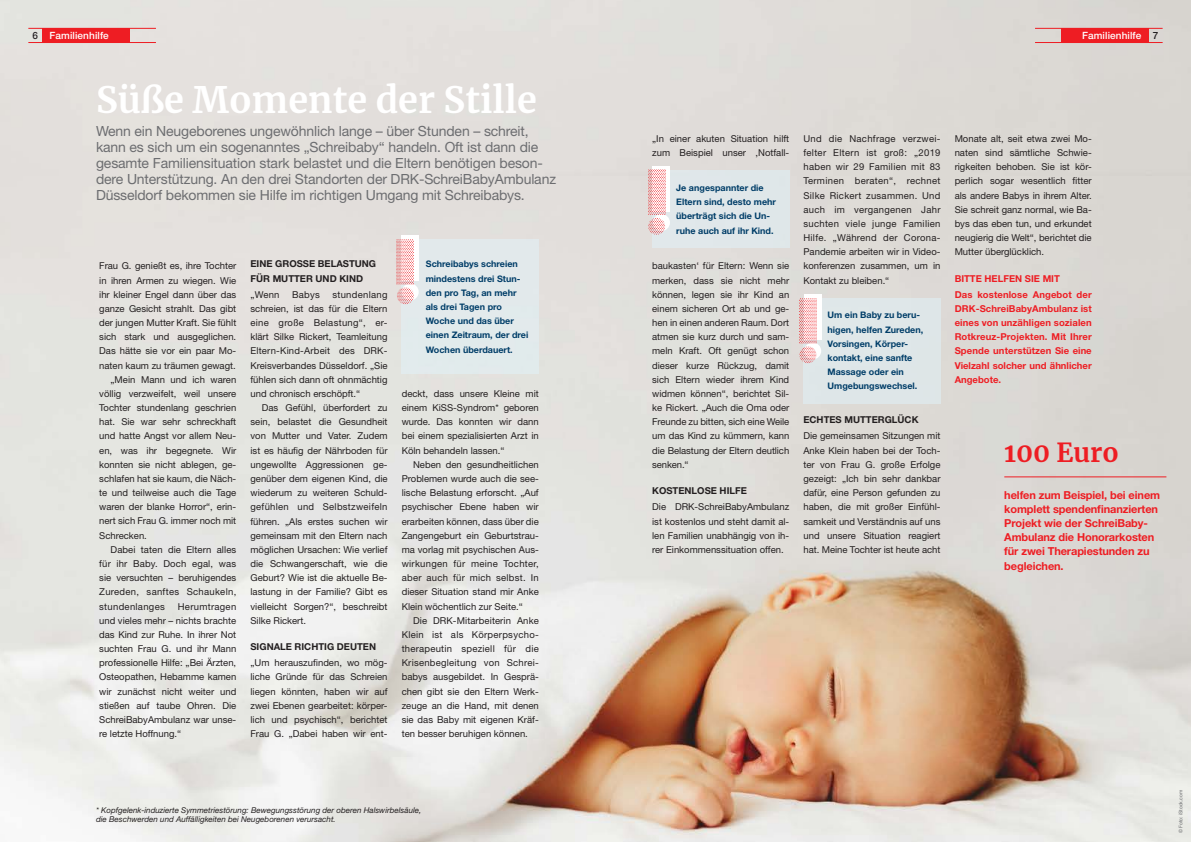
<style>
.page{position:relative;width:1191px;height:842px;background:#fff}
.page>*{position:absolute;margin:0;border:0;box-sizing:border-box;transform-origin:0 0}
.t1{font:700 36px "Merriweather";color:#fff}
.t2{font:700 26px "Merriweather";color:#ee1d23}
.t3{font:14px/16px "Helvetica Neue LT Std";letter-spacing:-.01em;color:#6c6d70}
.t4{font:700 11px/14.2px "Helvetica Neue LT Std";letter-spacing:-.01em;color:#ee1d23}
.t5{font:500 10px "Helvetica Neue LT Std";letter-spacing:.01em;color:#fff}
.t6{font:9.5px/14.2px "Helvetica Neue LT Std";color:#231f20;text-align:justify}
.t7{font:700 9.5px/14.2px "Helvetica Neue LT Std";color:#ee1d23}
.t8{font:700 9.5px/14.2px "Helvetica Neue LT Std";color:#231f20}
.t9{font:9.5px "Helvetica Neue LT Std";letter-spacing:.03em;color:#231f20}
.t10{font:9.5px "Helvetica Neue LT Std";letter-spacing:.02em;color:#231f20}
.t11{font:700 9px/14.2px "Helvetica Neue LT Std";color:#003d68}
.t12{font:italic 8px/9.6px "Helvetica Neue LT Std";color:#231f20}
.t13{font:5px "Helvetica Neue LT Std";color:#6c6d70}
.s1{color:#231f20}
</style>
<div class="page">
<img style="left:0;top:0;width:1191px;height:842px">
<hr style="left:28px;top:42px;width:128px;height:1px;background:#ee1d23">
<div style="left:43px;top:28px;width:87px;height:15px;background:#ee1d23"></div>
<hr style="left:28px;top:28px;width:128px;height:1px;background:#ee1d23">
<hr style="left:1035px;top:42px;width:127px;height:1px;background:#ee1d23">
<div style="left:1060px;top:28px;width:88px;height:15px;background:#ee1d23"></div>
<hr style="left:1035px;top:28px;width:127px;height:1px;background:#ee1d23">
<hr style="left:1004px;top:477px;width:162px;height:1px;background:#ee1d23">
<div style="left:402px;top:239px;width:137px;height:135px;background:#e2eaec"></div>
<div style="left:652px;top:170px;width:137px;height:78px;background:#e0e7ea"></div>
<svg style="left:653px;top:166px;width:17px;height:45px"></svg>
<div style="left:653px;top:214px;width:17px;height:17px;background:#fff;border-radius:50%"></div>
<svg style="left:648px;top:170px;width:17px;height:66px"></svg>
<div style="left:402px;top:235px;width:17px;height:46px;background:#fff"></div>
<div style="left:402px;top:283px;width:17px;height:17px;background:#fff;border-radius:50%"></div>
<svg style="left:397px;top:239px;width:17px;height:67px"></svg>
<div style="left:803px;top:298px;width:137px;height:105px;background:#dee6e8"></div>
<svg style="left:804px;top:294px;width:17px;height:46px"></svg>
<div style="left:804px;top:342px;width:17px;height:17px;background:#fff;border-radius:50%"></div>
<svg style="left:799px;top:298px;width:17px;height:66px"></svg>
<p class="t5" style="left:33px;top:29px;width:78px"><span class="s1">6</span> Familienhilfe</p>
<p class="t5" style="left:1082px;top:29px;width:78px">Familienhilfe <span class="s1">7</span></p>
<h1 class="t1" style="left:96px;top:74px;width:442px">Süße Momente der Stille</h1>
<p class="t3" style="left:96px;top:122px;width:461px">Wenn ein Neugeborenes ungewöhnlich lange – über Stunden – schreit, kann es sich um ein sogenanntes „Schreibaby“ handeln. Oft ist dann die gesamte Familiensituation stark belastet und die Eltern benötigen beson&shy;dere Unterstützung. An den drei Standorten der DRK-SchreiBabyAmbulanz Düsseldorf bekommen sie Hilfe im richtigen Umgang mit Schreibabys.</p>
<p class="t6" style="left:99px;top:259px;width:139px">Frau G. genießt es, ihre Tochter</p>
<p class="t6" style="left:99px;top:273px;width:139px">in ihren Armen zu wiegen. Wie</p>
<p class="t6" style="left:99px;top:287px;width:139px">ihr kleiner Engel dann über das</p>
<p class="t6" style="left:99px;top:301px;width:139px">ganze Gesicht strahlt. Das gibt</p>
<p class="t6" style="left:99px;top:315px;width:139px">der jungen Mutter Kraft. Sie fühlt</p>
<p class="t6" style="left:99px;top:330px;width:138px">sich stark und ausgeglichen.</p>
<p class="t6" style="left:99px;top:344px;width:138px">Das hätte sie vor ein paar Mo-</p>
<p class="t6" style="left:99px;top:358px;width:138px">naten kaum zu träumen gewagt.</p>
<p class="t6" style="left:111px;top:372px;width:127px">„Mein Mann und ich waren</p>
<p class="t6" style="left:99px;top:386px;width:138px">völlig verzweifelt, weil unsere</p>
<p class="t6" style="left:99px;top:400px;width:139px">Tochter stundenlang geschrien</p>
<p class="t6" style="left:99px;top:415px;width:139px">hat. Sie war sehr schreckhaft</p>
<p class="t6" style="left:99px;top:429px;width:138px">und hatte Angst vor allem Neu-</p>
<p class="t6" style="left:99px;top:443px;width:139px">en, was ihr begegnete. Wir</p>
<p class="t6" style="left:99px;top:457px;width:139px">konnten sie nicht ablegen, ge-</p>
<p class="t6" style="left:99px;top:471px;width:139px">schlafen hat sie kaum, die Näch-</p>
<p class="t6" style="left:99px;top:485px;width:138px">te und teilweise auch die Tage</p>
<p class="t6" style="left:99px;top:500px;width:139px">waren der blanke Horror“, erin-</p>
<p class="t6" style="left:99px;top:514px;width:138px">nert sich Frau G. immer noch mit</p>
<p class="t6" style="left:99px;top:528px;width:49px">Schrecken.</p>
<p class="t6" style="left:111px;top:542px;width:127px">Dabei taten die Eltern alles</p>
<p class="t10" style="left:99px;top:558px;width:139px">für ihr Baby. Doch egal, was</p>
<p class="t6" style="left:99px;top:571px;width:138px">sie versuchten – beruhigendes</p>
<p class="t9" style="left:99px;top:586px;width:139px">Zureden, sanftes Schaukeln,</p>
<p class="t9" style="left:99px;top:600px;width:67px">stundenlanges</p>
<p class="t6" style="left:99px;top:599px;width:139px;text-indent:79px">Herumtragen und vieles mehr – nichts brachte das Kind zur Ruhe. In ihrer Not suchten Frau G. und ihr Mann professionelle Hilfe: „Bei Ärzten, Osteopathen, Hebamme kamen wir zunächst nicht weiter und stießen auf taube Ohren. Die SchreiBabyAmbulanz war unse&shy;re letzte Hoffnung.“</p>
<p class="t8" style="left:250px;top:257px;width:127px">EINE GROSSE BELASTUNG<br>FÜR MUTTER UND KIND</p>
<p class="t6" style="left:250px;top:287px;width:31px">„Wenn</p>
<p class="t6" style="left:292px;top:287px;width:29px">Babys</p>
<p class="t6" style="left:250px;top:287px;width:139px;text-indent:82px">stundenlang schreien, ist das für die Eltern eine große Belastung“, er&shy;klärt Silke Rickert, Teamleitung Eltern-Kind-Arbeit des DRK-Kreisverbandes Düsseldorf. „Sie fühlen sich dann oft ohnmächtig und chronisch erschöpft.“</p>
<p class="t6" style="left:250px;top:400px;width:139px;text-indent:11px">Das Gefühl, überfordert zu sein, belastet die Gesundheit von Mutter und Vater. Zudem ist es häufig der Nährboden für ungewollte Aggressionen ge&shy;genüber dem eigenen Kind, die wiederum zu weiteren Schuld&shy;gefühlen und Selbstzweifeln führen. „Als erstes suchen wir gemeinsam mit den Eltern nach möglichen Ursachen: Wie verlief die Schwangerschaft, wie die Geburt? Wie ist die aktuelle Be&shy;lastung in der Familie? Gibt es vielleicht Sorgen?“, beschreibt Silke Rickert.</p>
<p class="t8" style="left:250px;top:639px;width:127px">SIGNALE RICHTIG DEUTEN</p>
<p class="t6" style="left:250px;top:656px;width:139px">„Um herauszufinden, wo mög&shy;liche Gründe für das Schreien liegen könnten, haben wir auf zwei Ebenen gearbeitet: körper&shy;lich und psychisch“, berichtet Frau G. „Dabei haben wir ent-</p>
<p class="t11" style="left:426px;top:257px;width:104px">Schreibabys schreien mindestens drei Stun&shy;den pro Tag, an mehr als drei Tagen pro<br>Woche und das über einen Zeitraum, der drei<br>Wochen überdauert.</p>
<p class="t6" style="left:402px;top:386px;width:139px">deckt, dass unsere Kleine mit einem KiSS-Syndrom* geboren wurde. Das konnten wir dann bei einem spezialisierten Arzt in Köln behandeln lassen.“</p>
<p class="t6" style="left:402px;top:457px;width:139px;text-indent:11px">Neben den gesundheitlichen Problemen wurde auch die see&shy;lische Belastung erforscht. „Auf psychischer Ebene haben wir erarbeiten können, dass über die Zangengeburt ein Geburtstrau&shy;ma vorlag mit psychischen Aus&shy;wirkungen für meine Tochter, aber auch für mich selbst. In dieser Situation stand mir Anke Klein wöchentlich zur Seite.“</p>
<p class="t6" style="left:402px;top:613px;width:139px;text-indent:11px">Die DRK-Mitarbeiterin Anke Klein ist als Körperpsycho&shy;therapeutin speziell für die Krisenbegleitung von Schrei&shy;babys ausgebildet. In Gesprä&shy;chen gibt sie den Eltern Werk&shy;zeuge an die Hand, mit denen sie das Baby mit eigenen Kräf&shy;ten besser beruhigen können.</p>
<p class="t6" style="left:652px;top:131px;width:139px">„In einer akuten Situation hilft zum Beispiel unser ‚Notfall-</p>
<p class="t11" style="left:676px;top:181px;width:101px">Je angespannter die<br>Eltern sind, desto mehr überträgt sich die Un&shy;ruhe auch auf ihr Kind.</p>
<p class="t6" style="left:652px;top:259px;width:139px">baukasten‘ für Eltern: Wenn sie merken, dass sie nicht mehr können, legen sie ihr Kind an einem sicheren Ort ab und ge&shy;hen in einen anderen Raum. Dort atmen sie kurz durch und sam&shy;meln Kraft. Oft genügt schon dieser kurze Rückzug, damit sich Eltern wieder ihrem Kind widmen können“, berichtet Sil&shy;ke Rickert. „Auch die Oma oder Freunde zu bitten, sich eine Weile um das Kind zu kümmern, kann die Belastung der Eltern deutlich senken.“</p>
<p class="t8" style="left:652px;top:483px;width:96px">KOSTENLOSE HILFE</p>
<p class="t6" style="left:652px;top:500px;width:139px">Die DRK-SchreiBabyAmbulanz ist kostenlos und steht damit al&shy;len Familien unabhängig von ih&shy;rer Einkommenssituation offen.</p>
<p class="t6" style="left:803px;top:131px;width:139px">Und die Nachfrage verzwei&shy;felter Eltern ist groß: „2019 haben wir 29 Familien mit 83<br>Terminen beraten“, rechnet Silke Rickert zusammen. Und auch im vergangenen Jahr suchten viele junge Familien Hilfe. „Während der Corona-Pandemie arbeiten wir in Video&shy;konferenzen zusammen, um in Kontakt zu bleiben.“</p>
<p class="t11" style="left:827px;top:308px;width:97px">Um ein Baby zu beru&shy;higen, helfen Zureden,<br>Vorsingen, Körper&shy;kontakt, eine sanfte<br>Massage oder ein<br>Umgebungswechsel.</p>
<p class="t8" style="left:803px;top:413px;width:117px">ECHTES MUTTERGLÜCK</p>
<p class="t6" style="left:803px;top:429px;width:139px">Die gemeinsamen Sitzungen mit Anke Klein haben bei der Toch&shy;ter von Frau G. große Erfolge gezeigt: „Ich bin sehr dankbar dafür, eine Person gefunden zu haben, die mit großer Einfühl&shy;samkeit und Verständnis auf uns und unsere Situation reagiert hat. Meine Tochter ist heute acht</p>
<p class="t6" style="left:954px;top:131px;width:139px">Monate alt, seit etwa zwei Mo&shy;naten sind sämtliche Schwie&shy;rigkeiten behoben. Sie ist kör&shy;perlich sogar wesentlich fitter als andere Babys in ihrem Alter.<br>Sie schreit ganz normal, wie Ba&shy;bys das eben tun, und erkundet neugierig die Welt“, berichtet die Mutter überglücklich.</p>
<p class="t7" style="left:954px;top:270px;width:139px;line-height:16.2px">BITTE HELFEN SIE MIT<br>Das kostenlose Angebot der</p>
<p class="t7" style="left:954px;top:301px;width:139px;text-align:justify">DRK-SchreiBabyAmbulanz ist eines von unzähligen sozialen Rotkreuz-Projekten. Mit Ihrer Spende unterstützen Sie eine Vielzahl solcher und ähnlicher Angebote.</p>
<h2 class="t2" style="left:1004px;top:435px;width:116px">100 Euro</h2>
<p class="t4" style="left:1004px;top:487px;width:157px">helfen zum Beispiel, bei einem komplett spendenfinanzierten<br>Projekt wie der SchreiBaby-<br>Ambulanz die Honorarkosten für zwei Therapiestunden zu begleichen.</p>
<p class="t12" style="left:96px;top:805px;width:327px">* Kopfgelenk-induzierte Symmetriestörung: Bewegungsstörung der oberen Halswirbelsäule, die Beschwerden und Auffälligkeiten bei Neugeborenen verursacht.</p>
<p class="t13" style="left:1177px;top:833px;width:45px;rotate:-90deg">© Foto: iStock.com</p>
</div>
